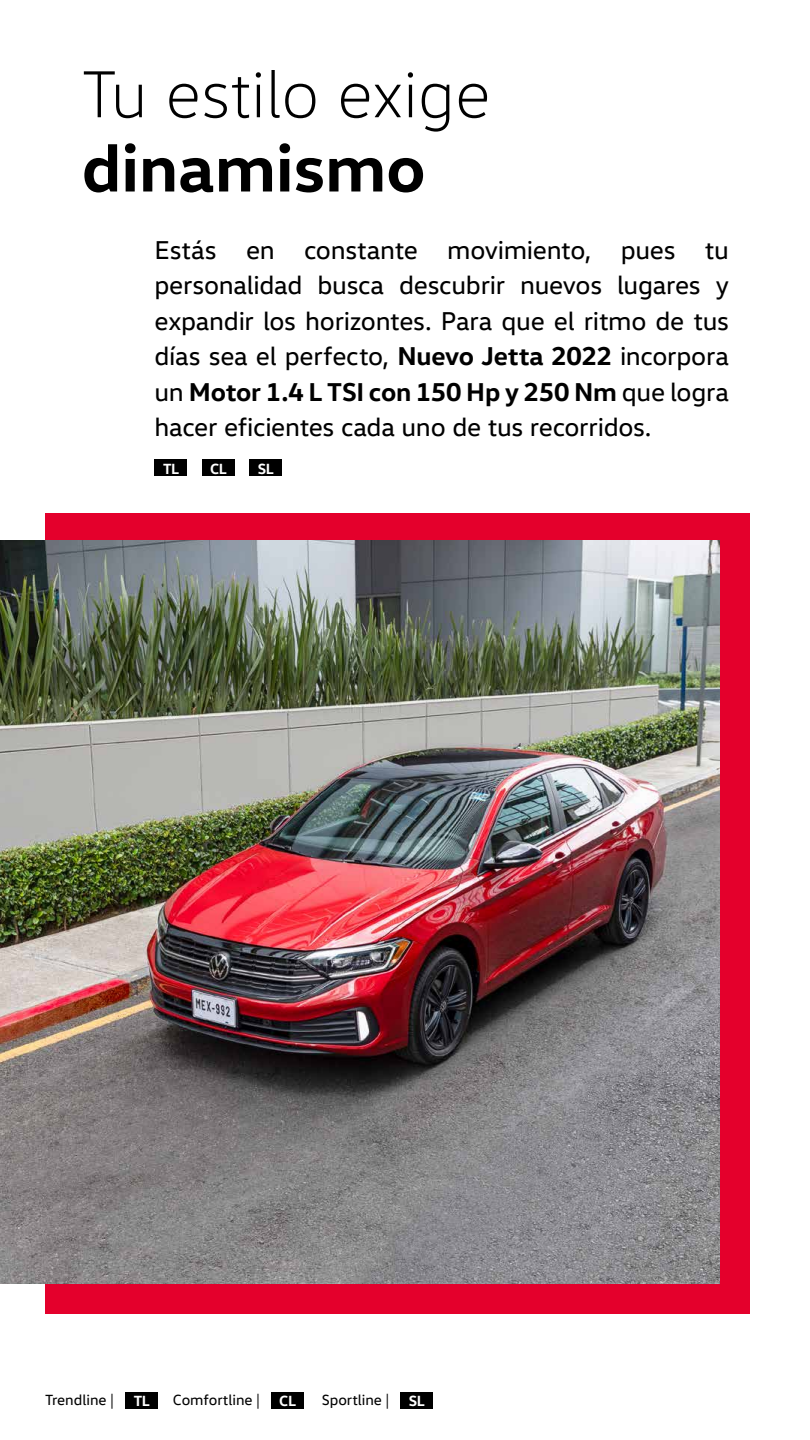
<style>
.page{position:relative;width:810px;height:1440px;background:#fff}
.page>*{position:absolute;margin:0;border:0;box-sizing:border-box;transform-origin:0 0}
.t1{font:300 67.5px "VW Head";color:#000}
.t2{font:700 67.5px "VW Head";color:#000}
.t3{font:26.25px/35.4px "VW Head";letter-spacing:-.01em;color:#000;text-align:justify}
.t4{font:15px "VW Head";color:#000101}
.t5{font:700 15px "VW Head";letter-spacing:-.025em;color:#fff}
.s1{font-weight:700}
.s2{font-family:"Minion Pro"}
</style>
<div class="page">
<div style="left:155px;top:460px;width:32px;height:16px;background:#000"></div>
<div style="left:202px;top:460px;width:32px;height:16px;background:#000"></div>
<div style="left:250px;top:460px;width:32px;height:16px;background:#000"></div>
<div style="left:45px;top:513px;width:704px;height:801px;background:#e4002c"></div>
<img style="left:0;top:540px;width:719px;height:744px">
<div style="left:126px;top:1393px;width:32px;height:16px;background:#000"></div>
<div style="left:271px;top:1393px;width:33px;height:16px;background:#000"></div>
<div style="left:400px;top:1393px;width:33px;height:16px;background:#000"></div>
<h1 class="t1" style="left:82px;top:54px;width:410px">Tu estilo exige</h1>
<p class="t2" style="left:82px;top:124px;width:345px">dinamismo</p>
<p class="t3" style="left:154px;top:231px;width:576px">Estás en constante movimiento, pues tu personalidad busca descubrir nuevos lugares y expandir los horizontes. Para que el ritmo de tus días sea el perfecto, <span class="s1">Nuevo Jetta 2022</span> incorpora un <span class="s1">Motor 1.4 L TSI con 150 Hp y 250 Nm</span> que logra hacer eficientes cada uno de tus recorridos.</p>
<p class="t5" style="left:163px;top:459px;width:18px">TL</p>
<p class="t5" style="left:210px;top:459px;width:18px">CL</p>
<p class="t5" style="left:258px;top:459px;width:18px">SL</p>
<p class="t4" style="left:45px;top:1390px;width:70px">Trendline <span class="s2">|</span></p>
<p class="t5" style="left:134px;top:1392px;width:18px">TL</p>
<p class="t4" style="left:173px;top:1390px;width:89px">Comfortline <span class="s2">|</span></p>
<p class="t5" style="left:279px;top:1392px;width:18px">CL</p>
<p class="t4" style="left:322px;top:1390px;width:69px">Sportline <span class="s2">|</span></p>
<p class="t5" style="left:409px;top:1392px;width:18px">SL</p>
</div>
